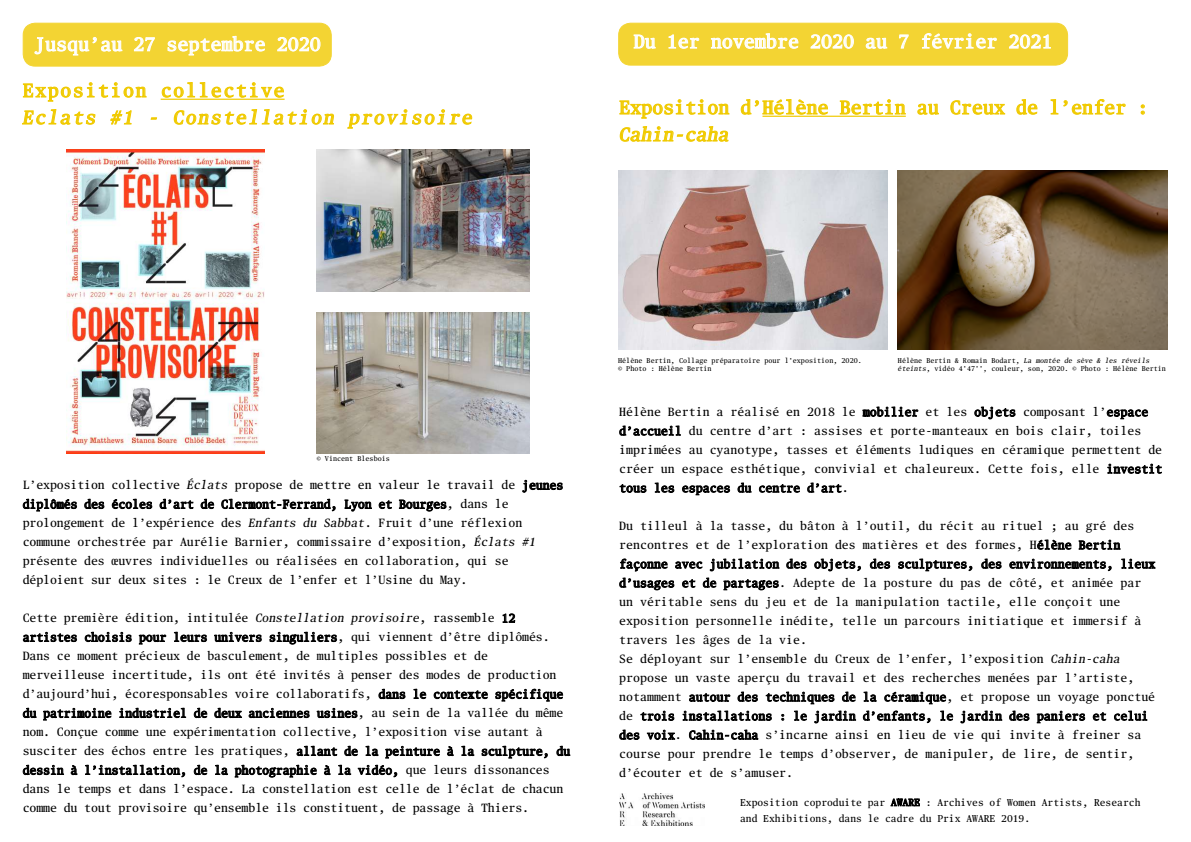
<style>
.page{position:relative;width:1191px;height:842px;background:#fff}
.page>*{position:absolute;margin:0;border:0;box-sizing:border-box;transform-origin:0 0}
.t1{font:19px "Publico Text Mono";color:#fff}
.t2{font:19px "Publico Text Mono";color:#f0ca00}
.t3{font:italic 19px "Publico Text Mono";letter-spacing:.08em;color:#f0ca00}
.t4{font:19px "Publico Text Mono";letter-spacing:.08em;color:#f0ca00}
.t5{font:italic 19px "Publico Text Mono";color:#f0ca00}
.t6{font:12px/19px "Publico Text Mono";letter-spacing:-.01em;color:#000}
.t7{font:10px/16px "Publico Text Mono";color:#000}
.t8{font:7px/8.4px "Publico Text Mono";color:#000}
.s1{font-style:italic}
</style>
<div class="page">
<div style="left:23px;top:23px;width:308px;height:43px;background:#f3d433;border-radius:12px"></div>
<div style="left:23px;top:23px;width:309px;height:44px;border:1px solid #f0ca00;border-radius:12px"></div>
<svg style="left:34px;top:37px;width:88px;height:19px"></svg>
<svg style="left:134px;top:37px;width:21px;height:14px"></svg>
<svg style="left:167px;top:36px;width:98px;height:20px"></svg>
<svg style="left:277px;top:37px;width:43px;height:15px"></svg>
<svg style="left:522px;top:480px;width:41px;height:13px"></svg>
<svg style="left:23px;top:499px;width:54px;height:13px"></svg>
<svg style="left:84px;top:499px;width:20px;height:10px"></svg>
<svg style="left:112px;top:499px;width:40px;height:10px"></svg>
<svg style="left:160px;top:498px;width:34px;height:11px"></svg>
<svg style="left:201px;top:499px;width:13px;height:10px"></svg>
<svg style="left:221px;top:498px;width:115px;height:13px"></svg>
<svg style="left:344px;top:500px;width:28px;height:12px"></svg>
<svg style="left:379px;top:500px;width:13px;height:9px"></svg>
<svg style="left:399px;top:500px;width:47px;height:12px"></svg>
<svg style="left:502px;top:613px;width:13px;height:10px"></svg>
<svg style="left:23px;top:631px;width:54px;height:11px"></svg>
<svg style="left:85px;top:632px;width:47px;height:10px"></svg>
<svg style="left:139px;top:635px;width:27px;height:10px"></svg>
<svg style="left:174px;top:632px;width:33px;height:10px"></svg>
<svg style="left:214px;top:632px;width:48px;height:11px"></svg>
<svg style="left:269px;top:632px;width:68px;height:13px"></svg>
<svg style="left:378px;top:688px;width:27px;height:11px"></svg>
<svg style="left:413px;top:689px;width:13px;height:10px"></svg>
<svg style="left:434px;top:690px;width:54px;height:9px"></svg>
<svg style="left:495px;top:689px;width:68px;height:13px"></svg>
<svg style="left:23px;top:708px;width:14px;height:10px"></svg>
<svg style="left:43px;top:707px;width:69px;height:14px"></svg>
<svg style="left:119px;top:708px;width:67px;height:10px"></svg>
<svg style="left:194px;top:708px;width:13px;height:10px"></svg>
<svg style="left:214px;top:708px;width:28px;height:10px"></svg>
<svg style="left:249px;top:707px;width:61px;height:11px"></svg>
<svg style="left:317px;top:708px;width:40px;height:10px"></svg>
<svg style="left:447px;top:746px;width:7px;height:10px"></svg>
<svg style="left:461px;top:745px;width:13px;height:11px"></svg>
<svg style="left:481px;top:746px;width:67px;height:13px"></svg>
<svg style="left:556px;top:746px;width:14px;height:10px"></svg>
<svg style="left:23px;top:765px;width:41px;height:10px"></svg>
<svg style="left:71px;top:765px;width:6px;height:10px"></svg>
<svg style="left:85px;top:764px;width:100px;height:13px"></svg>
<svg style="left:194px;top:765px;width:13px;height:10px"></svg>
<svg style="left:215px;top:764px;width:13px;height:11px"></svg>
<svg style="left:235px;top:745px;width:205px;height:33px"></svg>
<img style="left:66px;top:149px;width:199px;height:305px">
<img style="left:317px;top:150px;width:212px;height:141px">
<img style="left:317px;top:312px;width:212px;height:142px">
<hr style="left:161px;top:99px;width:123px;height:1px;background:#f0ca00">
<svg style="left:23px;top:82px;width:124px;height:20px"></svg>
<svg style="left:162px;top:82px;width:122px;height:16px"></svg>
<svg style="left:22px;top:109px;width:74px;height:16px"></svg>
<svg style="left:110px;top:110px;width:22px;height:15px"></svg>
<svg style="left:151px;top:117px;width:6px;height:3px"></svg>
<svg style="left:174px;top:109px;width:160px;height:16px"></svg>
<svg style="left:347px;top:109px;width:125px;height:20px"></svg>
<div style="left:618px;top:23px;width:449px;height:42px;background:#f3d433;border-radius:12px"></div>
<div style="left:618px;top:23px;width:450px;height:43px;border:1px solid #f0ca00;border-radius:12px"></div>
<svg style="left:633px;top:34px;width:23px;height:15px"></svg>
<svg style="left:668px;top:34px;width:31px;height:15px"></svg>
<svg style="left:711px;top:33px;width:87px;height:16px"></svg>
<svg style="left:810px;top:34px;width:44px;height:15px"></svg>
<svg style="left:865px;top:38px;width:22px;height:11px"></svg>
<svg style="left:899px;top:34px;width:9px;height:15px"></svg>
<svg style="left:922px;top:33px;width:75px;height:16px"></svg>
<svg style="left:1009px;top:34px;width:42px;height:15px"></svg>
<svg style="left:862px;top:406px;width:56px;height:11px"></svg>
<svg style="left:974px;top:406px;width:41px;height:13px"></svg>
<svg style="left:1106px;top:409px;width:42px;height:10px"></svg>
<svg style="left:619px;top:425px;width:62px;height:11px"></svg>
<svg style="left:1107px;top:464px;width:55px;height:10px"></svg>
<svg style="left:619px;top:484px;width:27px;height:9px"></svg>
<svg style="left:654px;top:482px;width:20px;height:11px"></svg>
<svg style="left:682px;top:485px;width:48px;height:10px"></svg>
<svg style="left:737px;top:482px;width:14px;height:11px"></svg>
<svg style="left:759px;top:484px;width:41px;height:9px"></svg>
<svg style="left:807px;top:482px;width:34px;height:11px"></svg>
<svg style="left:1037px;top:539px;width:34px;height:11px"></svg>
<svg style="left:1078px;top:540px;width:42px;height:10px"></svg>
<svg style="left:786px;top:558px;width:20px;height:11px"></svg>
<svg style="left:814px;top:558px;width:47px;height:13px"></svg>
<svg style="left:870px;top:558px;width:20px;height:11px"></svg>
<svg style="left:898px;top:558px;width:74px;height:13px"></svg>
<svg style="left:981px;top:558px;width:20px;height:11px"></svg>
<svg style="left:1009px;top:559px;width:102px;height:12px"></svg>
<svg style="left:1121px;top:558px;width:34px;height:11px"></svg>
<svg style="left:619px;top:558px;width:160px;height:32px"></svg>
<svg style="left:640px;top:711px;width:34px;height:10px"></svg>
<svg style="left:863px;top:691px;width:90px;height:32px"></svg>
<svg style="left:960px;top:710px;width:42px;height:13px"></svg>
<svg style="left:1009px;top:710px;width:20px;height:11px"></svg>
<svg style="left:1036px;top:710px;width:49px;height:13px"></svg>
<svg style="left:1092px;top:712px;width:14px;height:9px"></svg>
<svg style="left:1114px;top:710px;width:33px;height:11px"></svg>
<svg style="left:619px;top:729px;width:20px;height:11px"></svg>
<svg style="left:647px;top:730px;width:28px;height:10px"></svg>
<svg style="left:682px;top:691px;width:174px;height:49px"></svg>
<img style="left:618px;top:170px;width:269px;height:180px">
<img style="left:898px;top:170px;width:269px;height:180px">
<hr style="left:762px;top:116px;width:143px;height:1px;background:#f0ca00">
<svg style="left:619px;top:99px;width:110px;height:20px"></svg>
<svg style="left:741px;top:99px;width:87px;height:16px"></svg>
<svg style="left:839px;top:99px;width:66px;height:16px"></svg>
<svg style="left:917px;top:104px;width:22px;height:11px"></svg>
<svg style="left:950px;top:100px;width:55px;height:15px"></svg>
<svg style="left:1016px;top:99px;width:21px;height:16px"></svg>
<svg style="left:1050px;top:99px;width:75px;height:16px"></svg>
<svg style="left:1140px;top:104px;width:4px;height:11px"></svg>
<svg style="left:620px;top:126px;width:108px;height:16px"></svg>
<svg style="left:890px;top:798px;width:30px;height:9px"></svg>
<img style="left:619px;top:794px;width:85px;height:31px">
<h1 class="t1" style="left:34px;top:30px;width:288px">Jusqu’au 27 septembre 2020</h1>
<h1 class="t4" style="left:23px;top:76px;width:263px">Exposition collective</h1>
<h1 class="t3" style="left:23px;top:103px;width:451px">Eclats #1 - Constellation provisoire</h1>
<h1 class="t1" style="left:633px;top:27px;width:420px">Du 1er novembre 2020 au 7 février 2021</h1>
<h1 class="t2" style="left:619px;top:93px;width:530px">Exposition d’Hélène Bertin au Creux de l’enfer :</h1>
<h1 class="t5" style="left:619px;top:120px;width:112px">Cahin-caha</h1>
<p class="t8" style="left:317px;top:454px;width:75px">© Vincent Blesbois</p>
<p class="t6" style="left:23px;top:475px;width:542px">L’exposition collective <span class="s1">Éclats</span> propose de mettre en valeur le travail de jeunes diplômés des écoles d’art de Clermont-Ferrand, Lyon et Bourges, dans le prolongement de l’expérience des <span class="s1">Enfants du Sabbat</span>. Fruit d’une réflexion commune orchestrée par Aurélie Barnier, commissaire d’exposition, <span class="s1">Éclats #1 </span>présente des œuvres individuelles ou réalisées en collaboration, qui se déploient sur deux sites : le Creux de l’enfer et l’Usine du May.</p>
<p class="t6" style="left:23px;top:608px;width:549px">Cette première édition, intitulée <span class="s1">Constellation provisoire</span>, rassemble 12 artistes choisis pour leurs univers singuliers, qui viennent d’être diplômés.<br>Dans ce moment précieux de basculement, de multiples possibles et de merveilleuse incertitude, ils ont été invités à penser des modes de production d’aujourd’hui, écoresponsables voire collaboratifs, dans le contexte spécifique du patrimoine industriel de deux anciennes usines, au sein de la vallée du même nom. Conçue comme une expérimentation collective, l’exposition vise autant à susciter des échos entre les pratiques, allant de la peinture à la sculpture, du dessin à l’installation, de la photographie à la vidéo, que leurs dissonances dans le temps et dans l’espace. La constellation est celle de l’éclat de chacun comme du tout provisoire qu’ensemble ils constituent, de passage à Thiers.</p>
<p class="t8" style="left:618px;top:356px;width:245px">Hélène Bertin, Collage préparatoire pour l’exposition, 2020. © Photo : Hélène Bertin</p>
<p class="t8" style="left:898px;top:356px;width:269px">Hélène Bertin &amp; Romain Bodart, <span class="s1">La montée de sève &amp; les réveils éteints</span>, vidéo 4’47’’, couleur, son, 2020. © Photo : Hélène Bertin</p>
<p class="t6" style="left:619px;top:402px;width:544px">Hélène Bertin a réalisé en 2018 le mobilier et les objets composant l’espace d’accueil du centre d’art : assises et porte-manteaux en bois clair, toiles imprimées au cyanotype, tasses et éléments ludiques en céramique permettent de créer un espace esthétique, convivial et chaleureux. Cette fois, elle investit tous les espaces du centre d’art.</p>
<p class="t6" style="left:619px;top:516px;width:537px">Du tilleul à la tasse, du bâton à l’outil, du récit au rituel ; au gré des rencontres et de l’exploration des matières et des formes, Hélène Bertin façonne avec jubilation des objets, des sculptures, des environnements, lieux d’usages et de partages. Adepte de la posture du pas de côté, et animée par un véritable sens du jeu et de la manipulation tactile, elle conçoit une exposition personnelle inédite, telle un parcours initiatique et immersif à travers les âges de la vie.<br>Se déployant sur l’ensemble du Creux de l’enfer, l’exposition <span class="s1">Cahin-caha </span>propose un vaste aperçu du travail et des recherches menées par l’artiste, notamment autour des techniques de la céramique, et propose un voyage ponctué de trois installations : le jardin d’enfants, le jardin des paniers et celui des voix. Cahin-caha s’incarne ainsi en lieu de vie qui invite à freiner sa course pour prendre le temps d’observer, de manipuler, de lire, de sentir, d’écouter et de s’amuser.</p>
<p class="t7" style="left:740px;top:794px;width:402px">Exposition coproduite par AWARE : Archives of Women Artists, Research and Exhibitions, dans le cadre du Prix AWARE 2019.</p>
</div>
